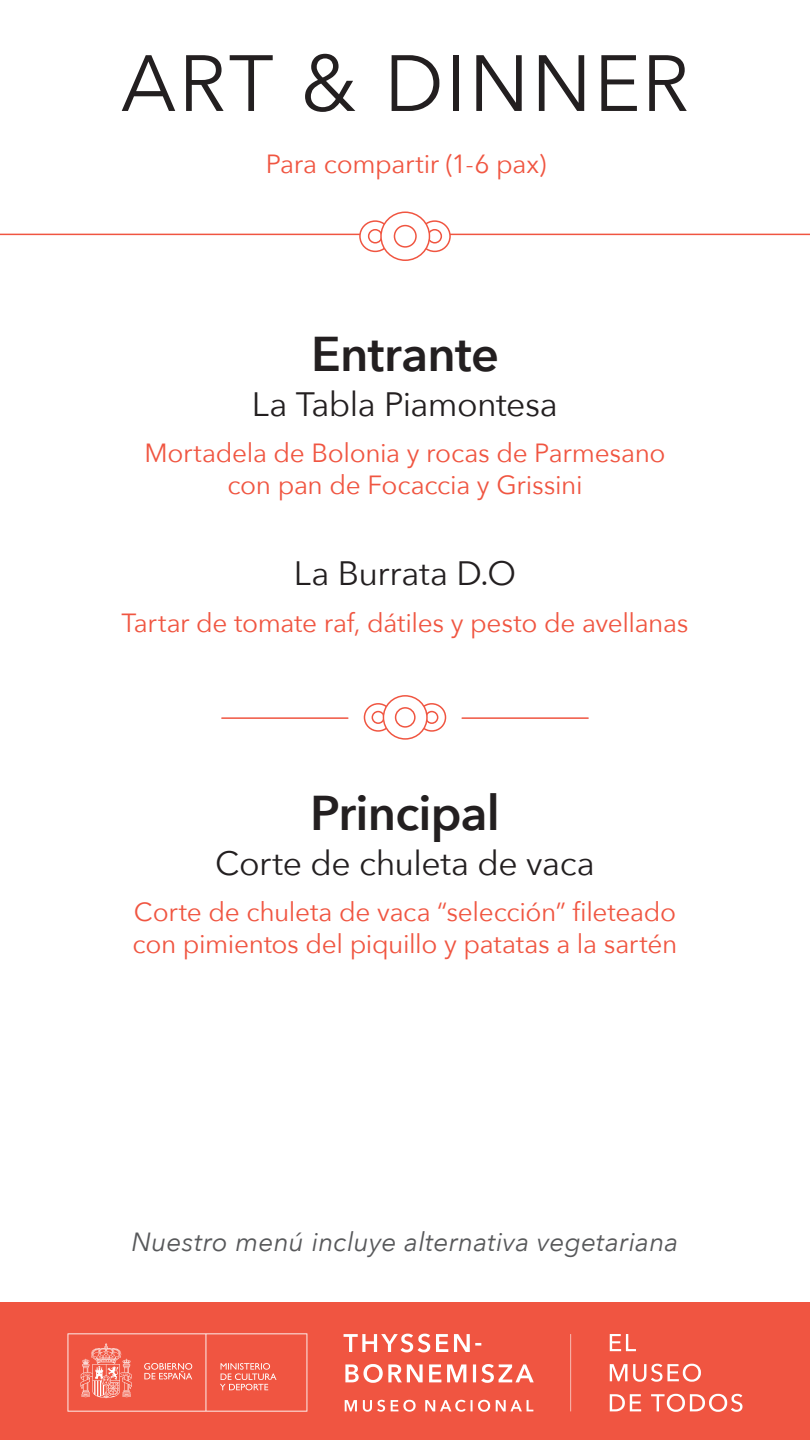
<style>
.page{position:relative;width:810px;height:1440px;background:#fff}
.page>*{position:absolute;margin:0;border:0;box-sizing:border-box;transform-origin:0 0}
.t1{font:78.75px "Avenir Next";letter-spacing:.03em;color:#231f20}
.t2{font:600 48.75px "Avenir Next";letter-spacing:-.015em;color:#231f20}
.t3{font:33.75px "Avenir Next";letter-spacing:-.015em;color:#231f20}
.t4{font:26.25px/31.5px "Avenir Next";letter-spacing:-.015em;color:#f05541;text-align:center}
.t5{font:italic 26.25px "Avenir Next";letter-spacing:.005em;color:#57585a}
</style>
<div class="page">
<hr style="left:0;top:234px;width:810px;height:1px;background:#f05541">
<svg style="left:418px;top:704px;width:28px;height:27px"></svg>
<div style="left:417px;top:703px;width:29px;height:29px;border:2px solid #f05541;border-radius:50%"></div>
<div style="left:426px;top:712px;width:12px;height:11px;background:#fff;border-radius:50%"></div>
<div style="left:425px;top:711px;width:13px;height:13px;border:2px solid #f05541;border-radius:50%"></div>
<svg style="left:364px;top:704px;width:28px;height:27px"></svg>
<div style="left:364px;top:703px;width:29px;height:29px;border:2px solid #f05541;border-radius:50%"></div>
<div style="left:372px;top:712px;width:12px;height:11px;background:#fff;border-radius:50%"></div>
<div style="left:372px;top:711px;width:13px;height:13px;border:2px solid #f05541;border-radius:50%"></div>
<div style="left:383px;top:696px;width:44px;height:43px;background:#fff;border-radius:50%"></div>
<div style="left:383px;top:695px;width:45px;height:45px;border:2px solid #f05541;border-radius:50%"></div>
<div style="left:395px;top:707px;width:21px;height:21px;border:2px solid #f05541;border-radius:50%"></div>
<div style="left:419px;top:221px;width:31px;height:30px;background:#fff;border-radius:50%"></div>
<div style="left:419px;top:220px;width:32px;height:32px;border:2px solid #f05541;border-radius:50%"></div>
<div style="left:427px;top:229px;width:15px;height:15px;border:2px solid #f05541;border-radius:50%"></div>
<div style="left:360px;top:221px;width:31px;height:30px;background:#fff;border-radius:50%"></div>
<div style="left:359px;top:220px;width:32px;height:32px;border:2px solid #f05541;border-radius:50%"></div>
<div style="left:368px;top:229px;width:15px;height:15px;border:2px solid #f05541;border-radius:50%"></div>
<div style="left:381px;top:212px;width:49px;height:48px;background:#fff;border-radius:50%"></div>
<div style="left:380px;top:211px;width:50px;height:50px;border:2px solid #f05541;border-radius:50%"></div>
<div style="left:394px;top:225px;width:23px;height:23px;border:2px solid #f05541;border-radius:50%"></div>
<hr style="left:222px;top:717px;width:126px;height:2px;background:#f05541">
<hr style="left:462px;top:717px;width:126px;height:2px;background:#f05541">
<div style="left:0;top:1303px;width:810px;height:137px;background:#f05541"></div>
<svg style="left:68px;top:1333px;width:674px;height:79px"></svg>
<h3 class="t1" style="left:121px;top:17px;width:570px">ART &amp; DINNER</h3>
<p class="t4" style="left:266px;top:146px;width:282px">Para compartir (1-6 pax)</p>
<h4 class="t2" style="left:311px;top:312px;width:189px">Entrante</h4>
<h2 class="t3" style="left:252px;top:375px;width:307px">La Tabla Piamontesa</h2>
<p class="t4" style="left:144px;top:436px;width:523px">Mortadela de Bolonia y rocas de Parmesano con pan de Focaccia y Grissini</p>
<h2 class="t3" style="left:294px;top:545px;width:224px">La Burrata D.O</h2>
<p class="t4" style="left:122px;top:605px;width:568px">Tartar de tomate raf, dátiles y pesto de avellanas</p>
<h4 class="t2" style="left:310px;top:771px;width:191px">Principal</h4>
<h2 class="t3" style="left:215px;top:834px;width:381px">Corte de chuleta de vaca</h2>
<p class="t4" style="left:133px;top:895px;width:546px;text-align:left">Corte de chuleta de vaca “selección” fileteado con pimientos del piquillo y patatas a la sartén</p>
<p class="t5" style="left:131px;top:1220px;width:549px">Nuestro menú incluye alternativa vegetariana</p>
</div>
